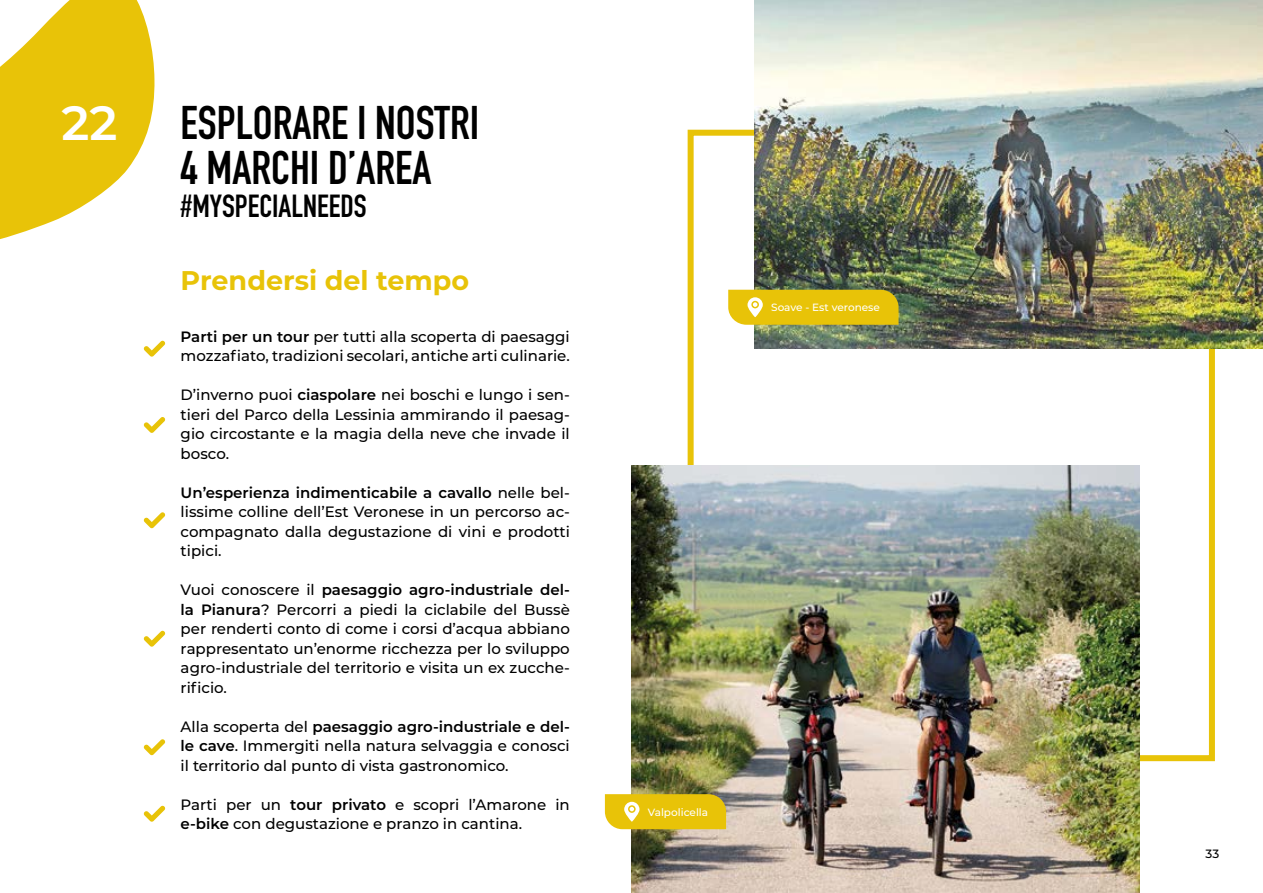
<style>
.page{position:relative;width:1263px;height:893px;background:#fff}
.page>*{position:absolute;margin:0;border:0;box-sizing:border-box;transform-origin:0 0}
.t1{font:600 48px "Montserrat";color:#fff}
.t2{font:700 46.5px/45px "DIN Condensed";color:#000}
.t3{font:700 31.5px "DIN Condensed";color:#000}
.t4{font:700 27px "Montserrat";color:#e8c308}
.t5{font:500 15px/19.5px "Montserrat";color:#000;text-align:justify}
.t6{font:500 12px "Montserrat";color:#000}
.t7{font:500 10.5px "Montserrat";color:#fff}
.s1{font-weight:600}
</style>
<div class="page">
<svg style="left:0;top:0;width:155px;height:239px"></svg>
<svg style="left:144px;top:341px;width:21px;height:16px"></svg>
<svg style="left:144px;top:417px;width:21px;height:16px"></svg>
<svg style="left:144px;top:512px;width:21px;height:16px"></svg>
<svg style="left:144px;top:631px;width:21px;height:16px"></svg>
<svg style="left:144px;top:739px;width:21px;height:16px"></svg>
<svg style="left:144px;top:806px;width:21px;height:16px"></svg>
<img style="left:754px;top:0;width:509px;height:349px">
<svg style="left:728px;top:290px;width:170px;height:35px;background:#e6c414"></svg>
<img style="left:631px;top:465px;width:509px;height:428px">
<svg style="left:605px;top:794px;width:121px;height:35px;background:#e6c418"></svg>
<h1 class="t1" style="left:62px;top:89px;width:57px">22</h1>
<h2 class="t2" style="left:181px;top:100px;width:300px">ESPLORARE I NOSTRI<br>4 MARCHI D’AREA</h2>
<h3 class="t3" style="left:181px;top:185px;width:187px">#MYSPECIALNEEDS</h3>
<h3 class="t4" style="left:181px;top:261px;width:290px">Prendersi del tempo</h3>
<p class="t5" style="left:181px;top:326px;width:391px"><span class="s1">Parti per un tour</span> per tutti alla scoperta di paesaggi mozzafiato, tradizioni secolari, antiche arti culinarie.</p>
<p class="t5" style="left:181px;top:384px;width:391px">D’inverno puoi <span class="s1">ciaspolare</span> nei boschi e lungo i sen&shy;tieri del Parco della Lessinia ammirando il paesag&shy;gio circostante e la magia della neve che invade il bosco.</p>
<p class="t5" style="left:181px;top:482px;width:391px"><span class="s1">Un’esperienza indimenticabile a cavallo</span> nelle bel&shy;lissime colline dell’Est Veronese in un percorso ac&shy;compagnato dalla degustazione di vini e prodotti tipici.</p>
<p class="t5" style="left:181px;top:579px;width:391px">Vuoi conoscere il <span class="s1">paesaggio agro-industriale del&shy;la Pianura</span>? Percorri a piedi la ciclabile del Bussè per renderti conto di come i corsi d’acqua abbiano rappresentato un’enorme ricchezza per lo sviluppo agro-industriale del territorio e visita un ex zucche&shy;rificio.</p>
<p class="t5" style="left:181px;top:716px;width:391px">Alla scoperta del <span class="s1">paesaggio agro-industriale e del&shy;le cave</span>. Immergiti nella natura selvaggia e conosci il territorio dal punto di vista gastronomico.</p>
<p class="t5" style="left:181px;top:794px;width:391px">Parti per un <span class="s1">tour privato</span> e scopri l’Amarone in <span class="s1">e-bike</span> con degustazione e pranzo in cantina.</p>
<p class="t7" style="left:771px;top:300px;width:110px">Soave - Est veronese</p>
<p class="t7" style="left:648px;top:805px;width:62px">Valpolicella</p>
<p class="t6" style="left:1205px;top:845px;width:15px">33</p>
</div>
